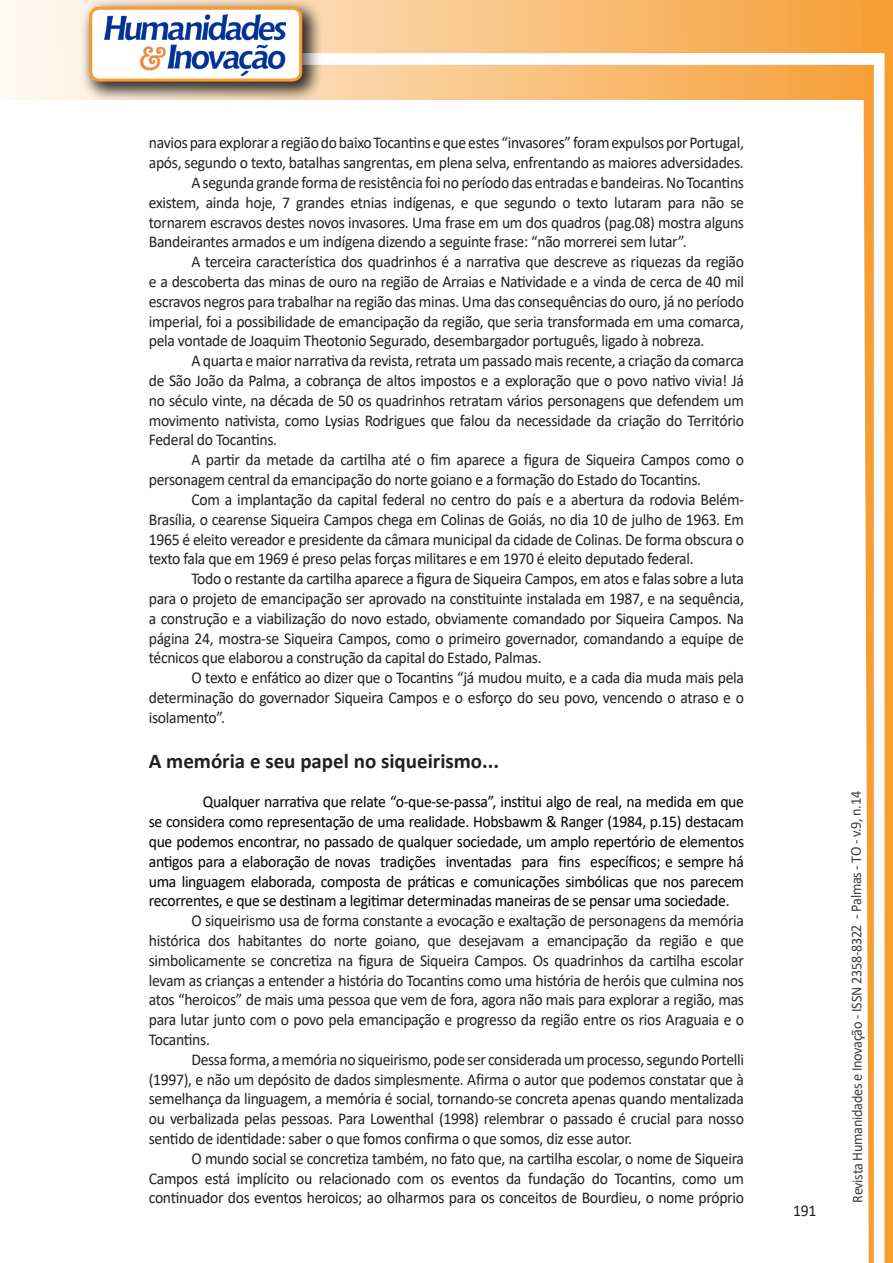
<style>
.page{position:relative;width:893px;height:1263px;background:#fff}
.page>*{position:absolute;margin:0;border:0;box-sizing:border-box;transform-origin:0 0}
.Titulo_2{font:700 21px "Calibri";color:#231f20}
.texto{font:16.5px/19.8px "Calibri";letter-spacing:-.02em;color:#231f20;text-align:justify;scale:.95 1}
.texto-2{font:16.5px/19.8px "Calibri";letter-spacing:-.02em;color:#000;text-align:justify;scale:.95 1}
.t1{font:15px "Calibri";letter-spacing:-.025em;color:#3e3e3f;scale:.95 1}
</style>
<div class="page">
<svg style="left:5px;top:0;width:858px;height:100px;background:#f9c484"></svg>
<div style="left:302px;top:53px;width:582px;height:12px;background:#fff;border:2px solid #fff"></div>
<svg style="left:863px;top:0;width:30px;height:1263px"></svg>
<div style="left:81px;top:0;width:241px;height:102px;background:#231f20;opacity:.75"></div>
<svg style="left:91px;top:8px;width:210px;height:72px"></svg>
<div style="left:89px;top:7px;width:213px;height:75px;border:3px solid #f69e34;border-radius:9px"></div>
<p class="texto" style="left:149px;top:133px;width:628px">navios para explorar a região do baixo Tocantins e que estes “invasores” foram expulsos por Portugal, após, segundo o texto, batalhas sangrentas, em plena selva, enfrentando as maiores adversidades.</p>
<p class="texto" style="left:149px;top:172px;width:628px;text-indent:43px">A segunda grande forma de resistência foi no período das entradas e bandeiras. No Tocantins existem, ainda hoje, 7 grandes etnias indígenas, e que segundo o texto lutaram para não se tornarem escravos destes novos invasores. Uma frase em um dos quadros (pag.08) mostra alguns Bandeirantes armados e um indígena dizendo a seguinte frase: “não morrerei sem lutar”.</p>
<p class="texto" style="left:149px;top:251px;width:628px;text-indent:43px">A terceira característica dos quadrinhos é a narrativa que descreve as riquezas da região e a descoberta das minas de ouro na região de Arraias e Natividade e a vinda de cerca de 40 mil escravos negros para trabalhar na região das minas. Uma das consequências do ouro, já no período imperial, foi a possibilidade de emancipação da região, que seria transformada em uma comarca, pela vontade de Joaquim Theotonio Segurado, desembargador português, ligado à nobreza.</p>
<p class="texto" style="left:149px;top:350px;width:628px;text-indent:43px">A quarta e maior narrativa da revista, retrata um passado mais recente, a criação da comarca de São João da Palma, a cobrança de altos impostos e a exploração que o povo nativo vivia! Já no século vinte, na década de 50 os quadrinhos retratam vários personagens que defendem um movimento nativista, como Lysias Rodrigues que falou da necessidade da criação do Território Federal do Tocantins.</p>
<p class="texto" style="left:149px;top:449px;width:628px;text-indent:43px">A partir da metade da cartilha até o fim aparece a figura de Siqueira Campos como o personagem central da emancipação do norte goiano e a formação do Estado do Tocantins.</p>
<p class="texto" style="left:149px;top:489px;width:628px;text-indent:43px">Com a implantação da capital federal no centro do país e a abertura da rodovia Belém-Brasília, o cearense Siqueira Campos chega em Colinas de Goiás, no dia 10 de julho de 1963. Em 1965 é eleito vereador e presidente da câmara municipal da cidade de Colinas. De forma obscura o texto fala que em 1969 é preso pelas forças militares e em 1970 é eleito deputado federal.</p>
<p class="texto" style="left:149px;top:568px;width:628px;text-indent:43px">Todo o restante da cartilha aparece a figura de Siqueira Campos, em atos e falas sobre a luta para o projeto de emancipação ser aprovado na constituinte instalada em 1987, e na sequência, a construção e a viabilização do novo estado, obviamente comandado por Siqueira Campos. Na página 24, mostra-se Siqueira Campos, como o primeiro governador, comandando a equipe de técnicos que elaborou a construção da capital do Estado, Palmas.</p>
<p class="texto" style="left:149px;top:667px;width:628px;text-indent:43px">O texto e enfático ao dizer que o Tocantins “já mudou muito, e a cada dia muda mais pela determinação do governador Siqueira Campos e o esforço do seu povo, vencendo o atraso e o isolamento”.</p>
<p class="Titulo_2" style="left:149px;top:746px;width:352px">A memória e seu papel no siqueirismo...</p>
<p class="texto-2" style="left:149px;top:791px;width:628px;text-indent:54px">Qualquer narrativa que relate “o-que-se-passa”, institui algo de real, na medida em que se considera como representação de uma realidade. Hobsbawm &amp; Ranger (1984, p.15) destacam que podemos encontrar, no passado de qualquer sociedade, um amplo repertório de elementos antigos para a elaboração de novas tradições inventadas para fins específicos; e sempre há uma linguagem elaborada, composta de práticas e comunicações simbólicas que nos parecem recorrentes, e que se destinam a legitimar determinadas maneiras de se pensar uma sociedade.</p>
<p class="texto" style="left:149px;top:910px;width:628px;text-indent:43px">O siqueirismo usa de forma constante a evocação e exaltação de personagens da memória histórica dos habitantes do norte goiano, que desejavam a emancipação da região e que simbolicamente se concretiza na figura de Siqueira Campos. Os quadrinhos da cartilha escolar levam as crianças a entender a história do Tocantins como uma história de heróis que culmina nos atos “heroicos” de mais uma pessoa que vem de fora, agora não mais para explorar a região, mas para lutar junto com o povo pela emancipação e progresso da região entre os rios Araguaia e o Tocantins.</p>
<p class="texto" style="left:149px;top:1049px;width:628px;text-indent:43px">Dessa forma, a memória no siqueirismo, pode ser considerada um processo, segundo Portelli (1997), e não um depósito de dados simplesmente. Afirma o autor que podemos constatar que à semelhança da linguagem, a memória é social, tornando-se concreta apenas quando mentalizada ou verbalizada pelas pessoas. Para Lowenthal (1998) relembrar o passado é crucial para nosso sentido de identidade: saber o que fomos confirma o que somos, diz esse autor.</p>
<p class="texto" style="left:149px;top:1148px;width:628px;text-indent:43px">O mundo social se concretiza também, no fato que, na cartilha escolar, o nome de Siqueira Campos está implícito ou relacionado com os eventos da fundação do Tocantins, como um continuador dos eventos heroicos; ao olharmos para os conceitos de Bourdieu, o nome próprio</p>
<p class="texto" style="left:793px;top:1200px;width:26px">191</p>
<p class="t1" style="left:846px;top:1203px;width:435px;rotate:-90deg">Revista Humanidades e Inovação - ISSN 2358-8322 - Palmas - TO - v.9, n.14</p>
</div>
